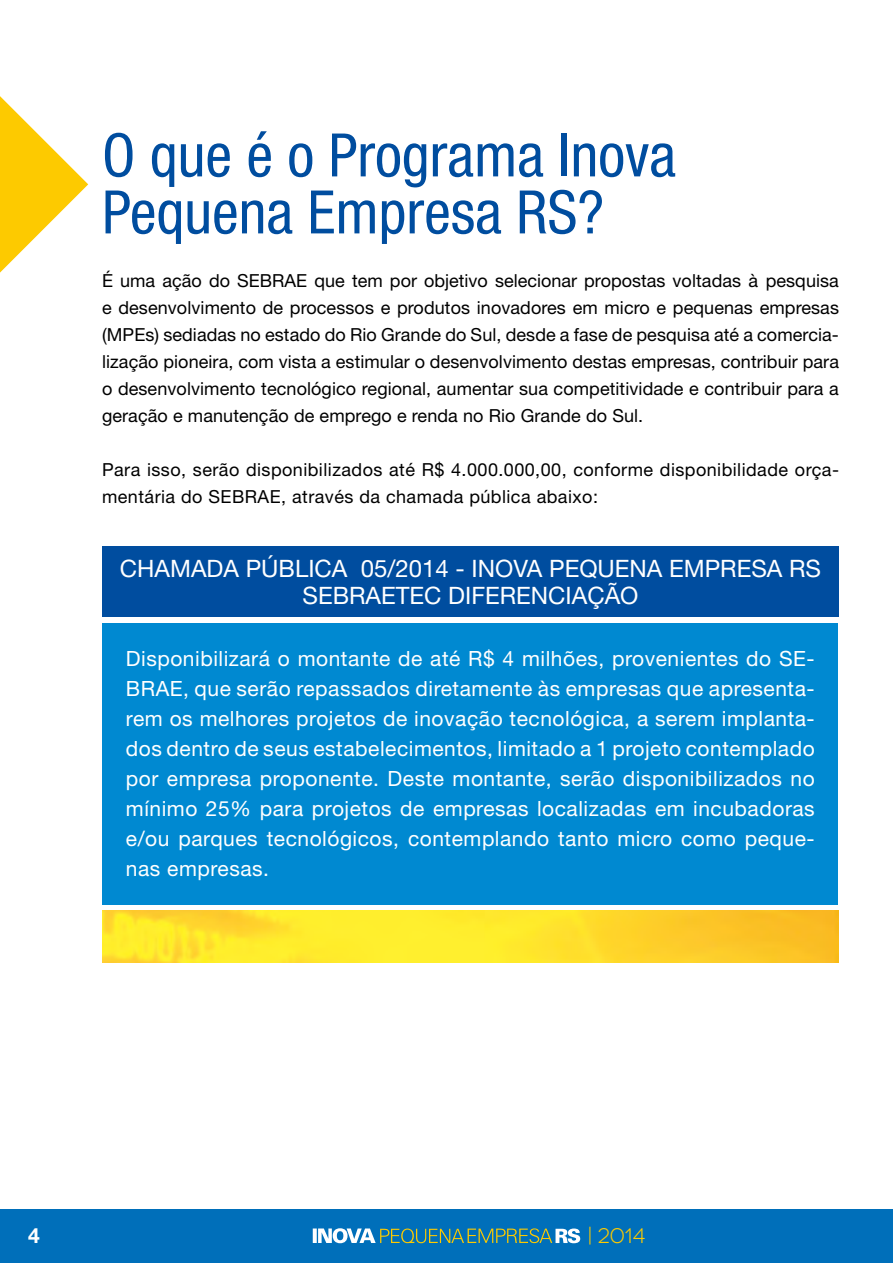
<style>
.page{position:relative;width:893px;height:1263px;background:#fff}
.page>*{position:absolute;margin:0;border:0;box-sizing:border-box;transform-origin:0 0}
.t1{font:condensed 60px/57px "Helvetica Neue LT Std";color:#004d9f}
.t2{font:24px/27px "Helvetica Neue LT Std";color:#fff;text-align:center}
.t3{font:21px/30px "Helvetica Neue LT Std";letter-spacing:.025em;color:#fff;text-align:justify}
.t4{font:21px "Novecentowide";color:#fdca00}
.t5{font:700 21px "Helvetica Neue LT Std";color:#fff}
.t6{font:18px/27px "Helvetica Neue LT Std";letter-spacing:.025em;color:#000;text-align:justify}
</style>
<div class="page">
<div style="left:0;top:1209px;width:893px;height:54px;background:#006fba"></div>
<svg style="left:313px;top:1228px;width:267px;height:15px"></svg>
<div style="left:102px;top:546px;width:737px;height:71px;background:#004d9f"></div>
<div style="left:102px;top:623px;width:736px;height:281px;background:#0089d1"></div>
<svg style="left:0;top:96px;width:88px;height:177px"></svg>
<img style="left:102px;top:910px;width:736px;height:52px">
<h1 class="t1" style="left:102px;top:126px;width:575px">O que é o Programa Inova<br>Pequena Empresa RS?</h1>
<p class="t6" style="left:102px;top:267px;width:738px">É uma ação do SEBRAE que tem por objetivo selecionar propostas voltadas à pesquisa e desenvolvimento de processos e produtos inovadores em micro e pequenas empresas (MPEs) sediadas no estado do Rio Grande do Sul, desde a fase de pesquisa até a comercia&shy;lização pioneira, com vista a estimular o desenvolvimento destas empresas, contribuir para o desenvolvimento tecnológico regional, aumentar sua competitividade e contribuir para a geração e manutenção de emprego e renda no Rio Grande do Sul.</p>
<p class="t6" style="left:102px;top:456px;width:738px">Para isso, serão disponibilizados até R$ 4.000.000,00, conforme disponibilidade orça&shy;mentária do SEBRAE, através da chamada pública abaixo:</p>
<h2 class="t2" style="left:120px;top:554px;width:703px">CHAMADA PÚBLICA 05/2014 - INOVA PEQUENA EMPRESA RS<br>SEBRAETEC DIFERENCIAÇÃO</h2>
<p class="t3" style="left:126px;top:643px;width:690px">Disponibilizará o montante de até R$ 4 milhões, provenientes do SE-BRAE, que serão repassados diretamente às empresas que apresenta&shy;rem os melhores projetos de inovação tecnológica, a serem implanta&shy;dos dentro de seus estabelecimentos, limitado a 1 projeto contemplado por empresa proponente. Deste montante, serão disponibilizados no mínimo 25% para projetos de empresas localizadas em incubadoras e/ou parques tecnológicos, contemplando tanto micro como peque&shy;nas empresas.</p>
<p class="t5" style="left:28px;top:1223px;width:13px">4</p>
<p class="t4" style="left:587px;top:1224px;width:60px">| 2014</p>
</div>
